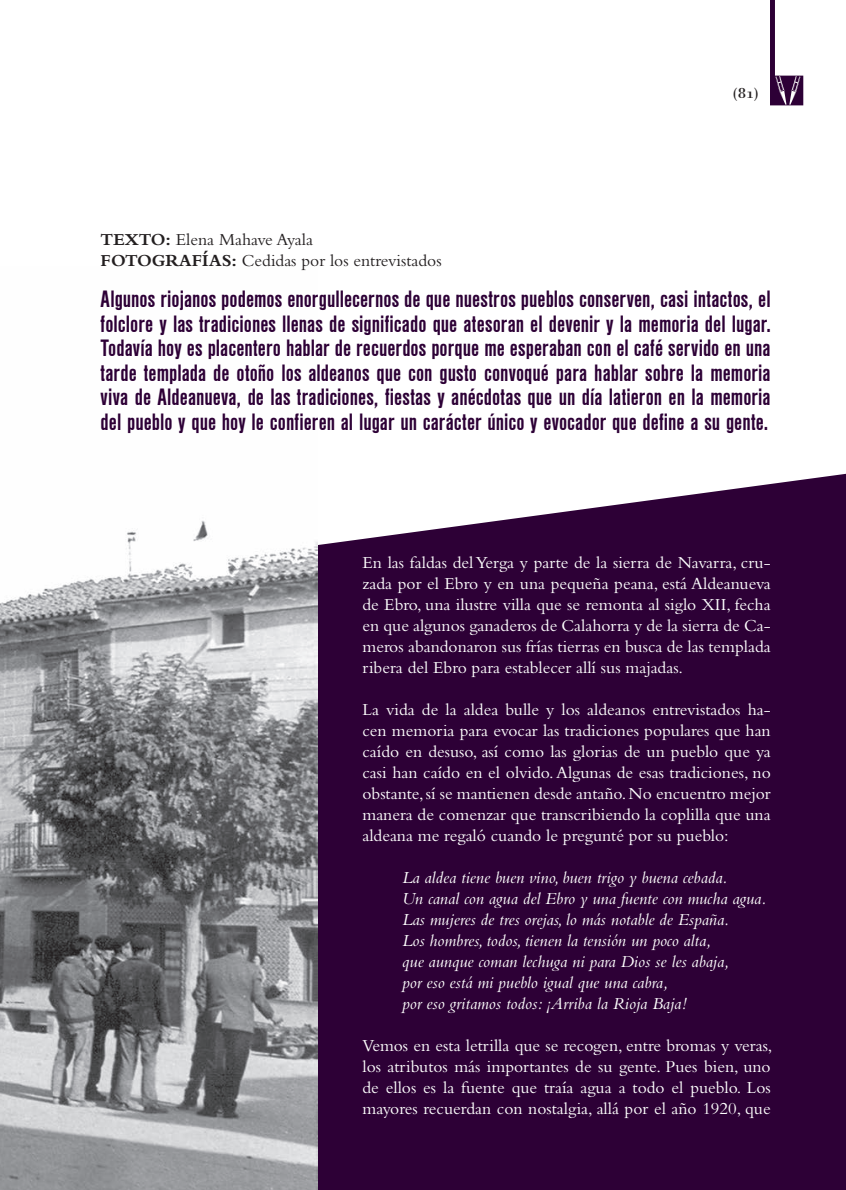
<style>
.page{position:relative;width:846px;height:1190px;background:#fff}
.page>*{position:absolute;margin:0;border:0;box-sizing:border-box;transform-origin:0 0}
.t1{font:700 condensed 24.5px/24.5px "Nimbus San D";color:#2d0036;text-align:justify}
.t2{font:17.5px/21px "Bembo";color:#fff;text-align:justify}
.t3{font:italic 17.5px/21px "Bembo";color:#fff}
.t4{font:17.5px/21px "Bembo";color:#231f20}
.t5{font:15.75px "Katrina";color:#231f20}
.s1{font-weight:700}
</style>
<div class="page">
<div style="left:318px;top:474px;width:527px;height:715px;background:#2d0036"></div>
<img style="left:0;top:520px;width:318px;height:669px">
<svg style="left:770px;top:0;width:33px;height:105px"></svg>
<p class="t5" style="left:733px;top:84px;width:27px">(81)</p>
<p class="t4" style="left:101px;top:228px;width:342px"><span class="s1">TEXTO:</span> Elena Mahave Ayala<br><span class="s1">FOTOGRAFÍAS:</span> Cedidas por los entrevistados</p>
<p class="t1" style="left:101px;top:287px;width:671px">Algunos riojanos podemos enorgullecernos de que nuestros pueblos conserven, casi intactos, el folclore y las tradiciones llenas de significado que atesoran el devenir y la memoria del lugar.<br>Todavía hoy es placentero hablar de recuerdos porque me esperaban con el café servido en una tarde templada de otoño los aldeanos que con gusto convoqué para hablar sobre la memoria viva de Aldeanueva, de las tradiciones, fiestas y anécdotas que un día latieron en la memoria del pueblo y que hoy le confieren al lugar un carácter único y evocador que define a su gente.</p>
<p class="t2" style="left:362px;top:551px;width:410px">En las faldas del Yerga y parte de la sierra de Navarra, cru&shy;zada por el Ebro y en una pequeña peana, está Aldeanueva de Ebro, una ilustre villa que se remonta al siglo XII, fecha en que algunos ganaderos de Calahorra y de la sierra de Ca&shy;meros abandonaron sus frías tierras en busca de las templada ribera del Ebro para establecer allí sus majadas.</p>
<p class="t2" style="left:362px;top:698px;width:410px">La vida de la aldea bulle y los aldeanos entrevistados ha&shy;cen memoria para evocar las tradiciones populares que han caído en desuso, así como las glorias de un pueblo que ya casi han caído en el olvido. Algunas de esas tradiciones, no obstante, sí se mantienen desde antaño. No encuentro mejor manera de comenzar que transcribiendo la coplilla que una aldeana me regaló cuando le pregunté por su pueblo:</p>
<p class="t3" style="left:402px;top:866px;width:366px">La aldea tiene buen vino, buen trigo y buena cebada.<br>Un canal con agua del Ebro y una fuente con mucha agua.<br>Las mujeres de tres orejas, lo más notable de España.<br>Los hombres, todos, tienen la tensión un poco alta,<br>que aunque coman lechuga ni para Dios se les abaja,<br>por eso está mi pueblo igual que una cabra,<br>por eso gritamos todos: ¡Arriba la Rioja Baja!</p>
<p class="t2" style="left:362px;top:1034px;width:411px">Vemos en esta letrilla que se recogen, entre bromas y veras, los atributos más importantes de su gente. Pues bien, uno de ellos es la fuente que traía agua a todo el pueblo. Los mayores recuerdan con nostalgia, allá por el año 1920, que</p>
</div>
